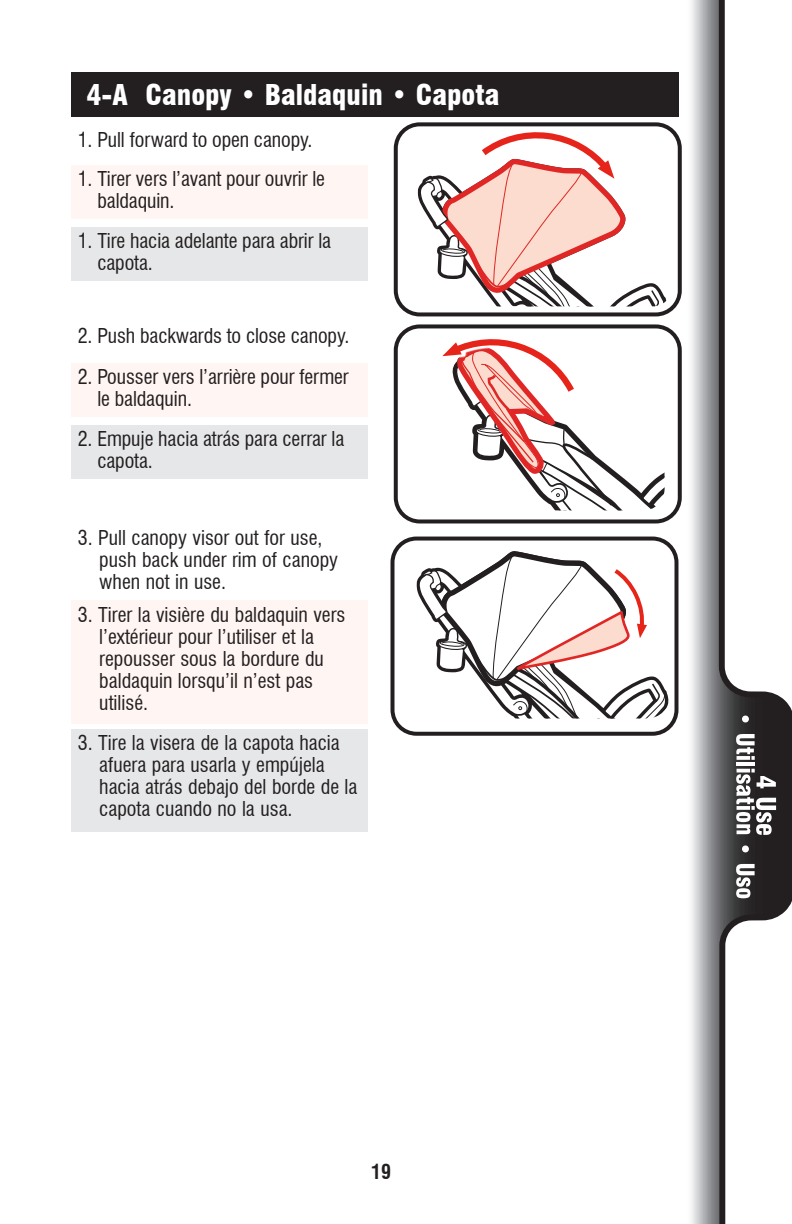
<style>
.page{position:relative;width:792px;height:1224px;background:#fff}
.page>*{position:absolute;margin:0;border:0;box-sizing:border-box;transform-origin:0 0}
.BANNER_-_14-15{font:900 condensed 28px "Swiss 721 BT";color:#fff}
.Body_Number{font:condensed 20px/22px "Swiss 721 BT";color:#231f20}
.Copy-Steps{font:condensed 20px/22px "Swiss 721 BT";letter-spacing:-.005em;color:#231f20}
.t1{font:700 condensed 20px "Swiss 721 BT";color:#231f20}
</style>
<div class="page">
<div style="left:394px;top:122px;width:288px;height:194px;border:4px solid #231f20;border-radius:24px"></div>
<div style="left:394px;top:324px;width:288px;height:199px;border:4px solid #231f20;border-radius:24px"></div>
<svg style="left:418px;top:122px;width:255px;height:184px"></svg>
<div style="left:72px;top:72px;width:607px;height:44px;background:#231f20"></div>
<div style="left:72px;top:165px;width:296px;height:54px;background:#fff5f3"></div>
<div style="left:72px;top:227px;width:296px;height:54px;background:#e6e7e9"></div>
<div style="left:72px;top:363px;width:296px;height:54px;background:#fff5f3"></div>
<div style="left:72px;top:425px;width:296px;height:54px;background:#e6e7e9"></div>
<svg style="left:439px;top:324px;width:225px;height:186px"></svg>
<img style="left:691px;top:0;width:28px;height:1224px">
<svg style="left:719px;top:0;width:73px;height:1224px"></svg>
<svg style="left:742px;top:716px;width:7px;height:6px"></svg>
<svg style="left:736px;top:734px;width:19px;height:26px"></svg>
<hr style="left:737px;top:762px;width:18px;height:4px;background:#fff">
<svg style="left:736px;top:769px;width:40px;height:66px"></svg>
<svg style="left:742px;top:845px;width:7px;height:7px"></svg>
<svg style="left:736px;top:864px;width:19px;height:34px"></svg>
<div style="left:390px;top:537px;width:288px;height:199px;border:4px solid #231f20;border-radius:24px"></div>
<svg style="left:417px;top:551px;width:252px;height:167px"></svg>
<div style="left:72px;top:729px;width:296px;height:102px;background:#e6e7e9"></div>
<div style="left:72px;top:601px;width:296px;height:123px;background:#fff5f3"></div>
<p class="BANNER_-_14-15" style="left:87px;top:78px;width:414px">4-A Canopy • Baldaquin • Capota</p>
<p class="Copy-Steps" style="left:78px;top:129px;width:236px">1. Pull forward to open canopy.</p>
<p class="Copy-Steps" style="left:97px;top:168px;width:229px;text-indent:-20px">1. Tirer vers l’avant pour ouvrir le baldaquin.</p>
<p class="Copy-Steps" style="left:97px;top:230px;width:235px;text-indent:-20px">1. Tire hacia adelante para abrir la capota.</p>
<p class="Copy-Steps" style="left:78px;top:325px;width:273px">2. Push backwards to close canopy.</p>
<p class="Copy-Steps" style="left:97px;top:366px;width:253px;text-indent:-20px">2. Pousser vers l’arrière pour fermer le baldaquin.</p>
<p class="Copy-Steps" style="left:97px;top:428px;width:248px;text-indent:-20px">2. Empuje hacia atrás para cerrar la capota.</p>
<p class="Body_Number" style="left:99px;top:527px;width:240px;text-indent:-22px">3. Pull canopy visor out for use, push back under rim of canopy when not in use.</p>
<p class="Body_Number" style="left:99px;top:604px;width:248px;text-indent:-22px">3. Tirer la visière du baldaquin vers l’extérieur pour l’utiliser et la repousser sous la bordure du baldaquin lorsqu’il n’est pas utilisé.</p>
<p class="Body_Number" style="left:99px;top:732px;width:260px;text-indent:-22px">3. Tire la visera de la capota hacia afuera para usarla y empújela hacia atrás debajo del borde de la capota cuando no la usa.</p>
<p class="t1" style="left:371px;top:1160px;width:21px">19</p>
</div>
